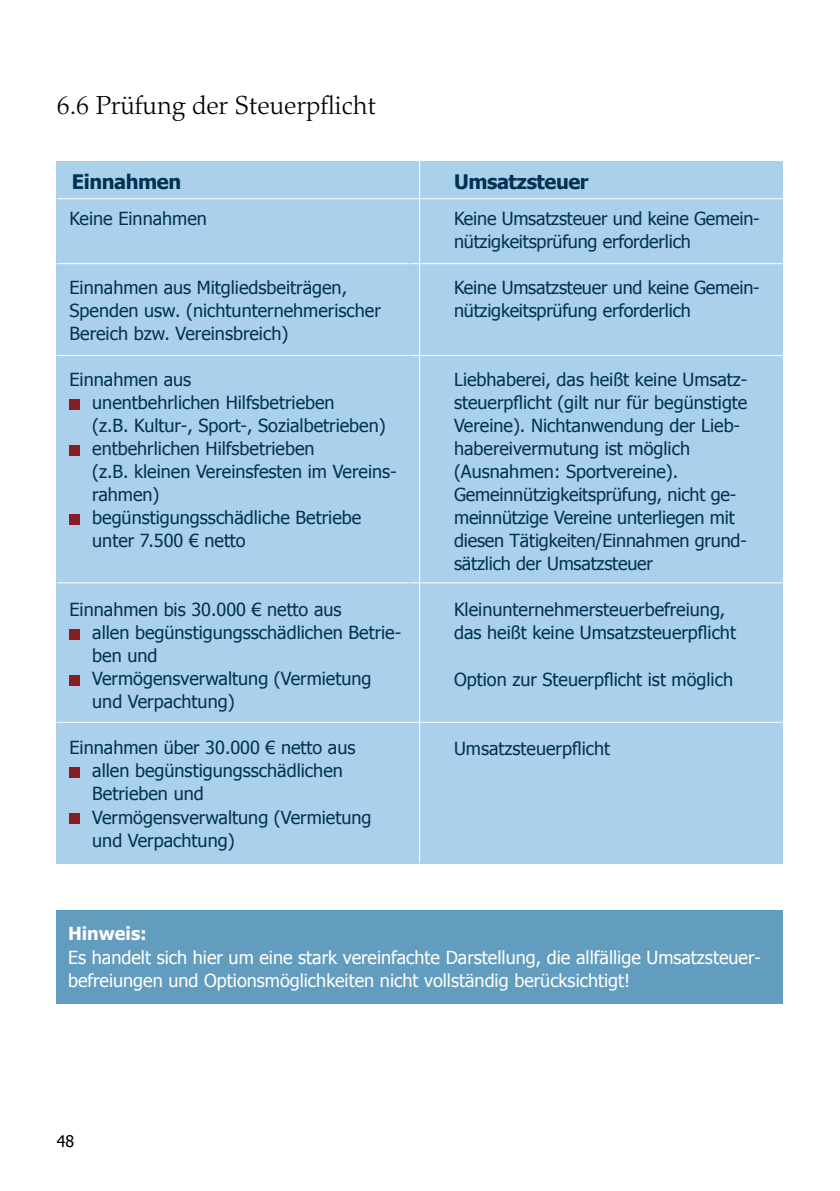
<style>
.page{position:relative;width:840px;height:1191px;background:#fff}
.page>*{position:absolute;margin:0;border:0;box-sizing:border-box;transform-origin:0 0}
.t1{font:300 26px "Palatino";color:#000}
.t2{font:700 20px "Tahoma";letter-spacing:-.02em;color:#003253}
.t3{font:18px/23px "Tahoma";color:#003253}
.t4{font:18px/23.4px "Tahoma";color:#fff}
.t5{font:700 18px "Tahoma";color:#fff}
.t6{font:16px "Tahoma";color:#000}
</style>
<div class="page">
<div style="left:57px;top:910px;width:725px;height:93px;background:#629cbe"></div>
<div style="left:57px;top:161px;width:725px;height:702px;background:#aad0ec"></div>
<hr style="left:57px;top:198px;width:725px;height:1px;background:#fff">
<hr style="left:57px;top:263px;width:725px;height:1px;background:#fff">
<hr style="left:57px;top:355px;width:725px;height:1px;background:#fff">
<hr style="left:57px;top:582px;width:725px;height:1px;background:#fff">
<hr style="left:409px;top:201px;width:1px;height:657px;background:#aad0ec">
<hr style="left:57px;top:722px;width:725px;height:1px;background:#fff">
<hr style="left:419px;top:161px;width:1px;height:702px;background:#fff">
<div style="left:69px;top:399px;width:11px;height:10px;background:#861d22"></div>
<div style="left:69px;top:445px;width:11px;height:10px;background:#861d22"></div>
<div style="left:69px;top:514px;width:11px;height:10px;background:#861d22"></div>
<div style="left:69px;top:629px;width:11px;height:10px;background:#861d22"></div>
<div style="left:69px;top:675px;width:11px;height:10px;background:#861d22"></div>
<div style="left:69px;top:767px;width:11px;height:10px;background:#861d22"></div>
<div style="left:69px;top:813px;width:11px;height:10px;background:#861d22"></div>
<h1 class="t1" style="left:57px;top:90px;width:320px">6.6 Prüfung der Steuerpflicht</h1>
<p class="t2" style="left:72px;top:167px;width:111px">Einnahmen</p>
<p class="t2" style="left:454px;top:167px;width:136px">Umsatzsteuer</p>
<p class="t3" style="left:69px;top:206px;width:139px">Keine Einnahmen</p>
<p class="t3" style="left:69px;top:275px;width:313px">Einnahmen aus Mitgliedsbeiträgen,<br>Spenden usw. (nichtunternehmerischer<br>Bereich bzw. Vereinsbreich)</p>
<p class="t3" style="left:92px;top:367px;width:306px;text-indent:-23px">Einnahmen aus<br>unentbehrlichen Hilfsbetrieben<br>(z.B. Kultur-, Sport-, Sozialbetrieben) entbehrlichen Hilfsbetrieben<br>(z.B. kleinen Vereinsfesten im Vereins&shy;rahmen)<br>begünstigungsschädliche Betriebe unter 7.500 € netto</p>
<p class="t3" style="left:92px;top:597px;width:310px;text-indent:-23px">Einnahmen bis 30.000 € netto aus<br>allen begünstigungsschädlichen Betrie&shy;ben und<br>Vermögensverwaltung (Vermietung und Verpachtung)</p>
<p class="t3" style="left:92px;top:735px;width:281px;text-indent:-23px">Einnahmen über 30.000 € netto aus allen begünstigungsschädlichen<br>Betrieben und<br>Vermögensverwaltung (Vermietung und Verpachtung)</p>
<p class="t3" style="left:454px;top:206px;width:307px">Keine Umsatzsteuer und keine Gemein&shy;nützigkeitsprüfung erforderlich</p>
<p class="t3" style="left:454px;top:275px;width:307px">Keine Umsatzsteuer und keine Gemein&shy;nützigkeitsprüfung erforderlich</p>
<p class="t3" style="left:454px;top:367px;width:295px">Liebhaberei, das heißt keine Umsatz&shy;steuerpflicht (gilt nur für begünstigte Vereine). Nichtanwendung der Lieb&shy;habereivermutung ist möglich (Ausnahmen: Sportvereine).<br>Gemeinnützigkeitsprüfung, nicht ge&shy;meinnützige Vereine unterliegen mit diesen Tätigkeiten/Einnahmen grund&shy;sätzlich der Umsatzsteuer</p>
<p class="t3" style="left:454px;top:597px;width:283px">Kleinunternehmersteuerbefreiung, das heißt keine Umsatzsteuerpflicht</p>
<p class="t3" style="left:454px;top:666px;width:280px">Option zur Steuerpflicht ist möglich</p>
<p class="t3" style="left:454px;top:735px;width:157px">Umsatzsteuerpflicht</p>
<p class="t5" style="left:68px;top:921px;width:80px">Hinweis:</p>
<p class="t4" style="left:68px;top:944px;width:694px">Es handelt sich hier um eine stark vereinfachte Darstellung, die allfällige Umsatzsteuer&shy;befreiungen und Optionsmöglichkeiten nicht vollständig berücksichtigt!</p>
<p class="t6" style="left:57px;top:1130px;width:19px">48</p>
</div>
